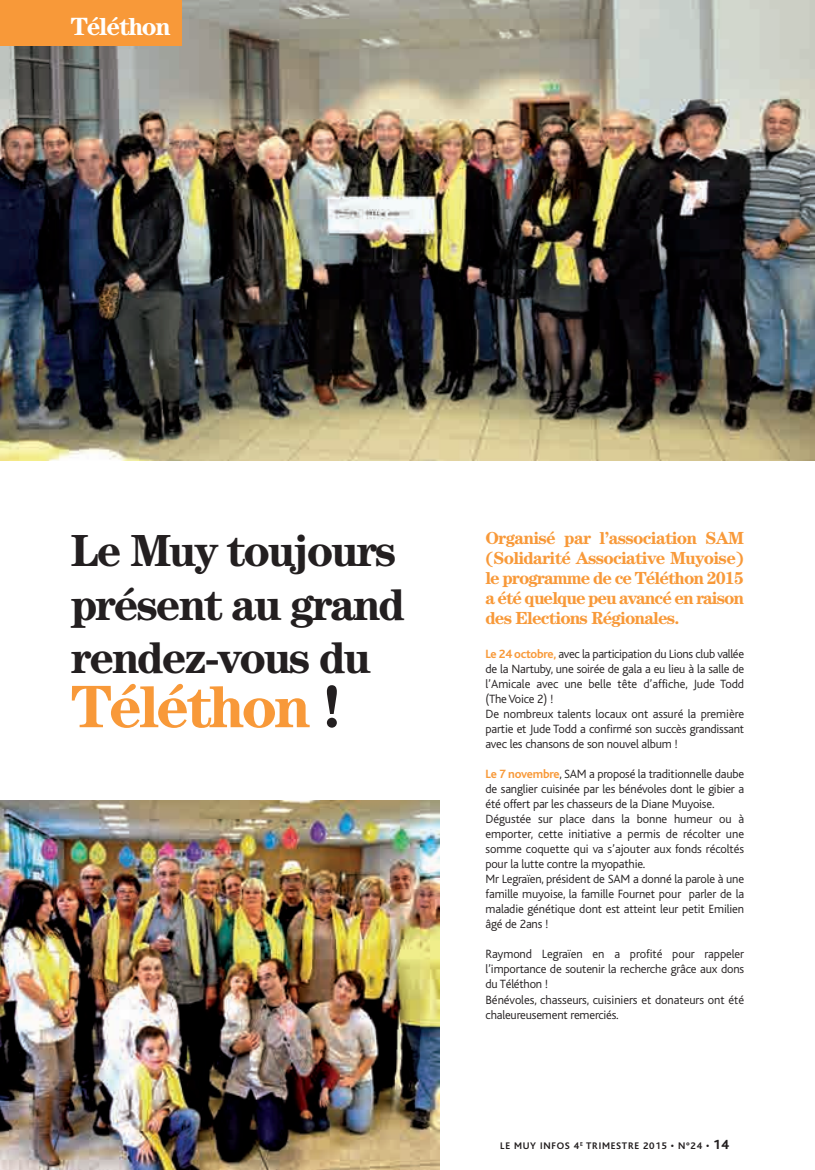
<style>
.page{position:relative;width:815px;height:1170px;background:#fff}
.page>*{position:absolute;margin:0;border:0;box-sizing:border-box;transform-origin:0 0}
.t1{font:700 60px "Century";letter-spacing:-.05em;color:#f89939}
.t2{font:700 45px/53.8px "Century";letter-spacing:-.05em;color:#231f20}
.t3{font:700 25px "Century";letter-spacing:-.05em;color:#fff}
.t4{font:700 17.5px/20px "Century";letter-spacing:-.06em;color:#f89939;text-align:justify}
.t5{font:300 12.5px/15px "Bliss";letter-spacing:-.015em;color:#231f20}
.t6{font:700 10px "Bliss";letter-spacing:.075em;color:#231f20}
.s1{color:#231f20}
.s2{font-weight:700;color:#f89939}
.s3{font-weight:800;font-size:13.75px}
</style>
<div class="page">
<img style="left:0;top:800px;width:439px;height:369px">
<img style="left:0;top:0;width:815px;height:461px">
<div style="left:0;top:0;width:182px;height:46px;background:#f89939"></div>
<h3 class="t3" style="left:71px;top:18px;width:101px">Téléthon</h3>
<h2 class="t2" style="left:71px;top:527px;width:336px">Le Muy toujours présent au grand rendez-vous du</h2>
<h1 class="t1" style="left:71px;top:685px;width:273px">Téléthon <span class="s1">!</span></h1>
<h3 class="t4" style="left:485px;top:529px;width:260px">Organisé par l’association SAM (Solidarité Associative Muyoise) le programme de ce Téléthon 2015 a été quelque peu avancé en raison des Elections Régionales.</h3>
<p class="t5" style="left:485px;top:647px;width:260px"><span class="s2">Le 24 octobre,</span> avec la participation du Lions club vallée de la Nartuby, une soirée de gala a eu lieu à la salle de l’Amicale avec une belle tête d’affiche, Jude Todd (The Voice 2) !<br>De nombreux talents locaux ont assuré la première partie et Jude Todd a confirmé son succès grandissant avec les chansons de son nouvel album !</p>
<p class="t5" style="left:485px;top:768px;width:260px"><span class="s2">Le 7 novembre</span>, SAM a proposé la traditionnelle daube de sanglier cuisinée par les bénévoles dont le gibier a été offert par les chasseurs de la Diane Muyoise.<br>Dégustée sur place dans la bonne humeur ou à emporter, cette initiative a permis de récolter une somme coquette qui va s’ajouter aux fonds récoltés pour la lutte contre la myopathie.<br>Mr Legraïen, président de SAM a donné la parole à une famille muyoise, la famille Fournet pour parler de la maladie génétique dont est atteint leur petit Emilien âgé de 2ans !</p>
<p class="t5" style="left:485px;top:948px;width:260px">Raymond Legraïen en a profité pour rappeler l’importance de soutenir la recherche grâce aux dons du Téléthon !<br>Bénévoles, chasseurs, cuisiniers et donateurs ont été chaleureusement remerciés.</p>
<p class="t6" style="left:500px;top:1142px;width:230px">LE MUY INFOS 4<sup>E</sup> TRIMESTRE 2015 • N°24 • <span class="s3">14</span></p>
</div>
